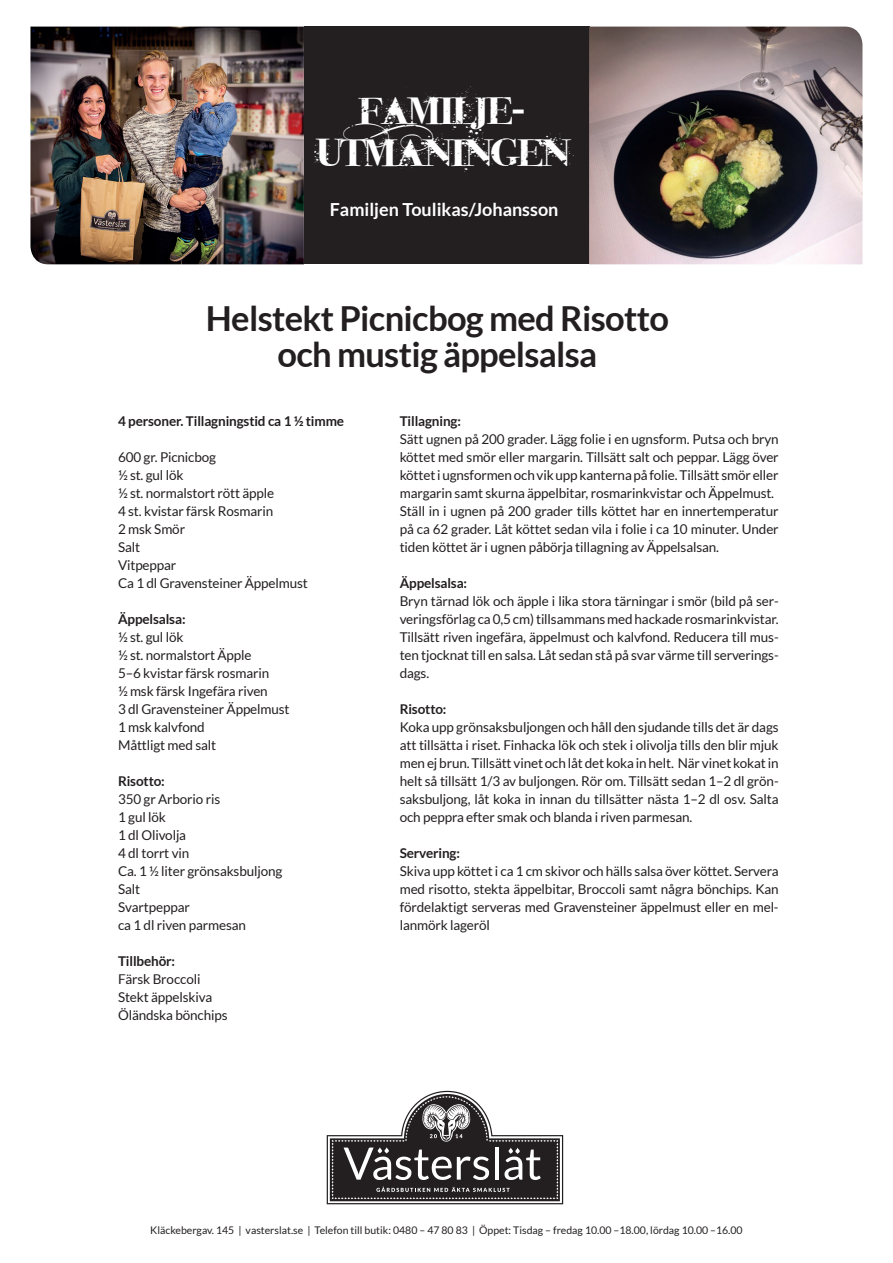
<style>
.page{position:relative;width:893px;height:1263px;background:#fff}
.page>*{position:absolute;margin:0;border:0;box-sizing:border-box;transform-origin:0 0}
.t1{font:42px/42px "i Nked God";letter-spacing:-.02em;color:#fff;text-align:center}
.t2{font:700 34.5px/36px "Lato";letter-spacing:-.02em;color:#231f20;text-align:center}
.t3{font:700 18px "Lato";color:#fff}
.t4{font:13.5px/18px "Lato";letter-spacing:-.01em;color:#231f20}
.t5{font:700 13.5px "Lato";letter-spacing:-.01em;color:#231f20}
.t6{font:10.5px "Lato";color:#231f20}
</style>
<div class="page">
<svg style="left:327px;top:1091px;width:236px;height:113px"></svg>
<div style="left:304px;top:27px;width:285px;height:237px;background:#231f20"></div>
<img style="left:30px;top:27px;width:274px;height:237px">
<img style="left:589px;top:27px;width:273px;height:237px">
<h1 class="t1" style="left:316px;top:88px;width:255px">Familje&shy;utmaningen</h1>
<h3 class="t3" style="left:330px;top:200px;width:230px">Familjen Toulikas/Johansson</h3>
<h2 class="t2" style="left:206px;top:300px;width:464px">Helstekt Picnicbog med Risotto och mustig äppelsalsa</h2>
<p class="t5" style="left:118px;top:413px;width:228px">4 personer. Tillagningstid ca 1 ½ timme</p>
<p class="t4" style="left:118px;top:448px;width:191px">600 gr. Picnicbog<br>½ st. gul lök<br>½ st. normalstort rött äpple<br>4 st. kvistar färsk Rosmarin<br>2 msk Smör<br>Salt<br>Vitpeppar<br>Ca 1 dl Gravensteiner Äppelmust</p>
<p class="t5" style="left:118px;top:611px;width:69px">Äppelsalsa:</p>
<p class="t4" style="left:118px;top:628px;width:173px">½ st. gul lök<br>½ st. normalstort Äpple<br>5–6 kvistar färsk rosmarin<br>½ msk färsk Ingefära riven<br>3 dl Gravensteiner Äppelmust<br>1 msk kalvfond<br>Måttligt med salt</p>
<p class="t5" style="left:118px;top:773px;width:48px">Risotto:</p>
<p class="t4" style="left:118px;top:790px;width:166px">350 gr Arborio ris<br>1 gul lök<br>1 dl Olivolja<br>4 dl torrt vin<br>Ca. 1 ½ liter grönsaksbuljong<br>Salt<br>Svartpeppar<br>ca 1 dl riven parmesan</p>
<p class="t5" style="left:118px;top:953px;width:59px">Tillbehör:</p>
<p class="t4" style="left:118px;top:970px;width:111px">Färsk Broccoli<br>Stekt äppelskiva<br>Öländska bönchips</p>
<p class="t5" style="left:400px;top:413px;width:63px">Tillagning:</p>
<p class="t4" style="left:400px;top:430px;width:380px">Sätt ugnen på 200 grader. Lägg folie i en ugnsform. Putsa och bryn köttet med smör eller margarin. Tillsätt salt och peppar. Lägg över köttet i ugnsformen och vik upp kanterna på folie. Tillsätt smör eller margarin samt skurna äppelbitar, rosmarinkvistar och Äppelmust.<br>Ställ in i ugnen på 200 grader tills köttet har en innertemperatur på ca 62 grader. Låt köttet sedan vila i folie i ca 10 minuter. Under tiden köttet är i ugnen påbörja tillagning av Äppelsalsan.</p>
<p class="t5" style="left:400px;top:575px;width:69px">Äppelsalsa:</p>
<p class="t4" style="left:400px;top:592px;width:380px;text-align:justify">Bryn tärnad lök och äpple i lika stora tärningar i smör (bild på ser&shy;veringsförlag ca 0,5 cm) tillsammans med hackade rosmarinkvistar.<br>Tillsätt riven ingefära, äppelmust och kalvfond. Reducera till mus&shy;ten tjocknat till en salsa. Låt sedan stå på svar värme till serverings&shy;dags.</p>
<p class="t5" style="left:400px;top:701px;width:48px">Risotto:</p>
<p class="t4" style="left:400px;top:718px;width:380px;text-align:justify">Koka upp grönsaksbuljongen och håll den sjudande tills det är dags att tillsätta i riset. Finhacka lök och stek i olivolja tills den blir mjuk men ej brun. Tillsätt vinet och låt det koka in helt. När vinet kokat in helt så tillsätt 1/3 av buljongen. Rör om. Tillsätt sedan 1–2 dl grön&shy;saksbuljong, låt koka in innan du tillsätter nästa 1–2 dl osv. Salta och peppra efter smak och blanda i riven parmesan.</p>
<p class="t5" style="left:400px;top:845px;width:62px">Servering:</p>
<p class="t4" style="left:400px;top:862px;width:380px;text-align:justify">Skiva upp köttet i ca 1 cm skivor och hälls salsa över köttet. Servera med risotto, stekta äppelbitar, Broccoli samt några bönchips. Kan fördelaktigt serveras med Gravensteiner äppelmust eller en mel&shy;lanmörk lageröl</p>
<p class="t6" style="left:150px;top:1224px;width:594px">Kläckebergav. 145 | vasterslat.se | Telefon till butik: 0480 – 47 80 83 | Öppet: Tisdag – fredag 10.00 –18.00, lördag 10.00 –16.00</p>
</div>
